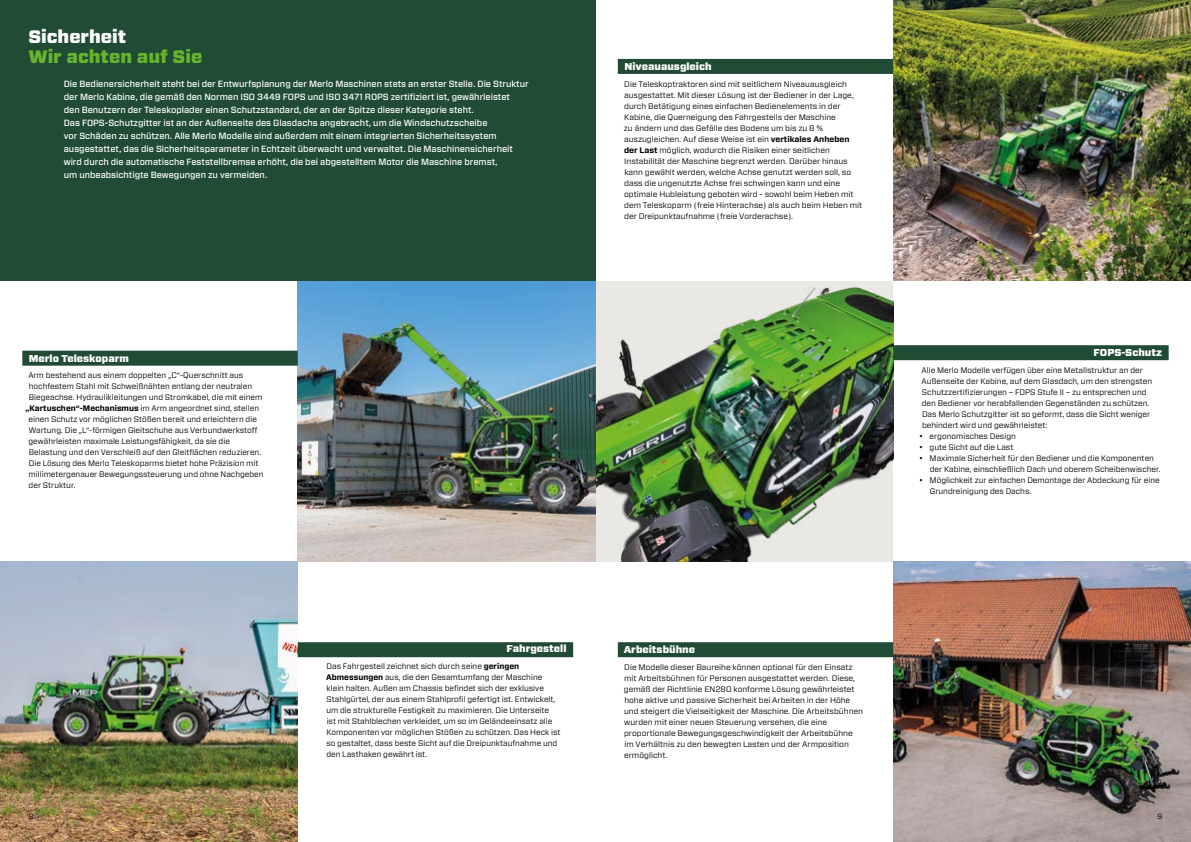
<style>
.page{position:relative;width:1191px;height:842px;background:#fff}
.page>*{position:absolute;margin:0;border:0;box-sizing:border-box;transform-origin:0 0}
.t1{font:900 18px "Forza";color:#65b32e}
.t2{font:900 18px "Forza";color:#fff}
.t3{font:900 10px "Forza";color:#fff}
.t4{font:500 9px/13px "Forza";color:#fff}
.t5{font:8px/11px "Forza";color:#000}
.t6{font:7.5px "Forza";color:#000}
.s1{font-weight:700}
</style>
<div class="page">
<img style="left:893px;top:0;width:298px;height:281px">
<img style="left:893px;top:561px;width:298px;height:281px">
<img style="left:0;top:561px;width:298px;height:281px">
<img style="left:595px;top:280px;width:298px;height:281px">
<img style="left:298px;top:281px;width:297px;height:280px">
<div style="left:0;top:0;width:595px;height:281px;background:#214b35"></div>
<div style="left:893px;top:345px;width:275px;height:15px;background:#214b35"></div>
<div style="left:618px;top:59px;width:275px;height:15px;background:#214b35"></div>
<div style="left:618px;top:642px;width:275px;height:15px;background:#214b35"></div>
<div style="left:298px;top:642px;width:275px;height:15px;background:#214b35"></div>
<div style="left:22px;top:351px;width:276px;height:15px;background:#214b35"></div>
<h1 class="t2" style="left:28px;top:24px;width:99px">Sicherheit</h1>
<h1 class="t1" style="left:28px;top:44px;width:175px">Wir achten auf Sie</h1>
<p class="t4" style="left:64px;top:77px;width:466px">Die Bedienersicherheit steht bei der Entwurfsplanung der Merlo Maschinen stets an erster Stelle. Die Struktur der Merlo Kabine, die gemäß den Normen ISO 3449 FOPS und ISO 3471 ROPS zertifiziert ist, gewährleistet<br>den Benutzern der Teleskoplader einen Schutzstandard, der an der Spitze dieser Kategorie steht.<br>Das FOPS‑Schutzgitter ist an der Außenseite des Glasdachs angebracht, um die Windschutzscheibe<br>vor Schäden zu schützen. Alle Merlo Modelle sind außerdem mit einem integrierten Sicherheitssystem ausgestattet, das die Sicherheitsparameter in Echtzeit überwacht und verwaltet. Die Maschinensicherheit wird durch die automatische Feststellbremse erhöht, die bei abgestelltem Motor die Maschine bremst,<br>um unbeabsichtigte Bewegungen zu vermeiden.</p>
<p class="t3" style="left:29px;top:351px;width:102px">Merlo Teleskoparm</p>
<p class="t5" style="left:28px;top:370px;width:216px">Arm bestehend aus einem doppelten „C“-Querschnitt aus</p>
<p class="t5" style="left:29px;top:381px;width:225px">hochfestem Stahl mit Schweißnähten entlang der neutralen</p>
<p class="t5" style="left:29px;top:392px;width:235px">Biegeachse. Hydraulikleitungen und Stromkabel, die mit einem</p>
<p class="t5" style="left:25px;top:403px;width:235px"><span class="s1">„Kartuschen“-Mechanismus</span> im Arm angeordnet sind, stellen</p>
<p class="t5" style="left:29px;top:414px;width:230px">einen Schutz vor möglichen Stößen bereit und erleichtern die</p>
<p class="t5" style="left:29px;top:425px;width:230px">Wartung. Die „L“-förmigen Gleitschuhe aus Verbundwerkstoff</p>
<p class="t5" style="left:28px;top:436px;width:203px">gewährleisten maximale Leistungsfähigkeit, da sie die</p>
<p class="t5" style="left:29px;top:447px;width:234px">Belastung und den Verschleiß auf den Gleitflächen reduzieren.</p>
<p class="t5" style="left:29px;top:458px;width:231px">Die Lösung des Merlo Teleskoparms bietet hohe Präzision mit</p>
<p class="t5" style="left:29px;top:469px;width:236px">millimetergenauer Bewegungssteuerung und ohne Nachgeben</p>
<p class="t5" style="left:29px;top:480px;width:48px">der Struktur.</p>
<p class="t3" style="left:624px;top:60px;width:89px">Niveauausgleich</p>
<p class="t5" style="left:624px;top:78px;width:240px">Die Teleskoptraktoren sind mit seitlichem Niveauausgleich ausgestattet. Mit dieser Lösung ist der Bediener in der Lage, durch Betätigung eines einfachen Bedienelements in der Kabine, die Querneigung des Fahrgestells der Maschine<br>zu ändern und das Gefälle des Bodens um bis zu 8 % auszugleichen. Auf diese Weise ist ein <span class="s1">vertikales Anheben der Last</span> möglich, wodurch die Risiken einer seitlichen Instabilität der Maschine begrenzt werden. Darüber hinaus kann gewählt werden, welche Achse genutzt werden soll, so dass die ungenutzte Achse frei schwingen kann und eine optimale Hubleistung geboten wird - sowohl beim Heben mit dem Teleskoparm (freie Hinterachse) als auch beim Heben mit der Dreipunktaufnahme (freie Vorderachse).</p>
<p class="t3" style="left:1093px;top:346px;width:70px">FOPS-Schutz</p>
<p class="t5" style="left:921px;top:364px;width:232px">Alle Merlo Modelle verfügen über eine Metallstruktur an der Außenseite der Kabine, auf dem Glasdach, um den strengsten Schutzzertifizierungen – FOPS Stufe II – zu entsprechen und den Bediener vor herabfallenden Gegenständen zu schützen.<br>Das Merlo Schutzgitter ist so geformt, dass die Sicht weniger behindert wird und gewährleistet:</p>
<p class="t5" style="left:919px;top:430px;width:98px">• ergonomisches Design</p>
<p class="t5" style="left:919px;top:441px;width:96px">• gute Sicht auf die Last</p>
<p class="t5" style="left:930px;top:452px;width:232px;text-indent:-11px">• Maximale Sicherheit für den Bediener und die Komponenten der Kabine, einschließlich Dach und oberem Scheibenwischer.</p>
<p class="t5" style="left:930px;top:474px;width:231px;text-indent:-11px">• Möglichkeit zur einfachen Demontage der Abdeckung für eine<br>Grundreinigung des Dachs.</p>
<p class="t3" style="left:506px;top:642px;width:61px">Fahrgestell</p>
<p class="t5" style="left:326px;top:661px;width:236px">Das Fahrgestell zeichnet sich durch seine <span class="s1">geringen Abmessungen</span> aus, die den Gesamtumfang der Maschine klein halten. Außen am Chassis befindet sich der exklusive Stahlgürtel, der aus einem Stahlprofil gefertigt ist. Entwickelt, um die strukturelle Festigkeit zu maximieren. Die Unterseite<br>ist mit Stahlblechen verkleidet, um so im Geländeeinsatz alle Komponenten vor möglichen Stößen zu schützen. Das Heck ist so gestaltet, dass beste Sicht auf die Dreipunktaufnahme und den Lasthaken gewährt ist.</p>
<p class="t3" style="left:623px;top:643px;width:73px">Arbeitsbühne</p>
<p class="t5" style="left:624px;top:662px;width:241px">Die Modelle dieser Baureihe können optional für den Einsatz mit Arbeitsbühnen für Personen ausgestattet werden. Diese, gemäß der Richtlinie EN280 konforme Lösung gewährleistet hohe aktive und passive Sicherheit bei Arbeiten in der Höhe und steigert die Vielseitigkeit der Maschine. Die Arbeitsbühnen wurden mit einer neuen Steuerung versehen, die eine proportionale Bewegungsgeschwindigkeit der Arbeitsbühne im Verhältnis zu den bewegten Lasten und der Armposition ermöglicht.</p>
<p class="t6" style="left:28px;top:812px;width:7px">8</p>
<p class="t6" style="left:1157px;top:812px;width:7px">9</p>
</div>
